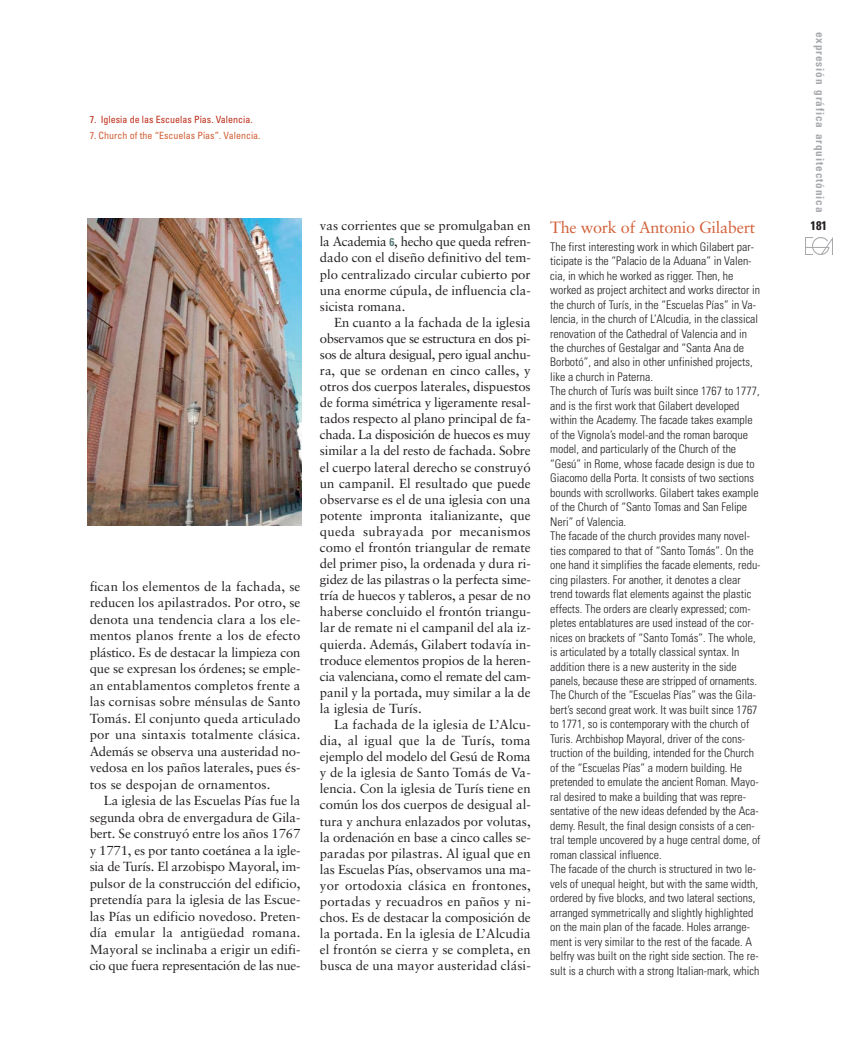
<style>
.page{position:relative;width:851px;height:1063px;background:#fff}
.page>*{position:absolute;margin:0;border:0;box-sizing:border-box;transform-origin:0 0}
.t1{font:16.25px "Sabon";letter-spacing:-.015em;color:#d26038}
.t2{font:13.12px/16.1px "Sabon";color:#231f20;text-align:justify}
.t3{font:700 condensed 12.5px "Univers";color:#231f20}
.t4{font:300 condensed 11.88px/14.5px "Univers";color:#231f20}
.t5{font:700 condensed 11.25px "Univers";letter-spacing:.08em;color:#a7a9ac}
.t6{font:condensed 10px "Univers";color:#d26038}
.t7{font:condensed 10px "Univers";color:#be2f1a}
.s1{font-family:"Univers";font-weight:700;font-stretch:condensed;font-size:11.25px;color:#597a7b}
</style>
<div class="page">
<img style="left:805px;top:237px;width:27px;height:18px">
<img style="left:88px;top:219px;width:213px;height:307px">
<p class="t7" style="left:90px;top:115px;width:164px">7. Iglesia de las Escuelas Pías. Valencia.</p>
<p class="t6" style="left:90px;top:131px;width:172px">7. Church of the “Escuelas Pías”. Valencia.</p>
<p class="t2" style="left:90px;top:579px;width:212px;line-height:16.5px">fican los elementos de la fachada, se reducen los apilastrados. Por otro, se denota una tendencia clara a los ele&shy;mentos planos frente a los de efecto plástico. Es de destacar la limpieza con que se expresan los órdenes; se emple&shy;an entablamentos completos frente a las cornisas sobre ménsulas de Santo Tomás. El conjunto queda articulado por una sintaxis totalmente clásica.<br>Además se observa una austeridad no&shy;vedosa en los paños laterales, pues és&shy;tos se despojan de ornamentos.</p>
<p class="t2" style="left:90px;top:793px;width:212px;line-height:16.5px;text-indent:14px">La iglesia de las Escuelas Pías fue la segunda obra de envergadura de Gila&shy;bert. Se construyó entre los años 1767 y 1771, es por tanto coetánea a la igle&shy;sia de Turís. El arzobispo Mayoral, im&shy;pulsor de la construcción del edificio, pretendía para la iglesia de las Escue&shy;las Pías un edificio novedoso. Preten&shy;día emular la antigüedad romana.<br>Mayoral se inclinaba a erigir un edifi&shy;cio que fuera representación de las nue-</p>
<p class="t2" style="left:320px;top:219px;width:212px">vas corrientes que se promulgaban en la Academia <span class="s1">6</span>, hecho que queda refren&shy;dado con el diseño definitivo del tem&shy;plo centralizado circular cubierto por una enorme cúpula, de influencia cla&shy;sicista romana.</p>
<p class="t2" style="left:320px;top:315px;width:212px;text-indent:14px">En cuanto a la fachada de la iglesia observamos que se estructura en dos pi&shy;sos de altura desigual, pero igual anchu&shy;ra, que se ordenan en cinco calles, y otros dos cuerpos laterales, dispuestos de forma simétrica y ligeramente resal&shy;tados respecto al plano principal de fa&shy;chada. La disposición de huecos es muy similar a la del resto de fachada. Sobre el cuerpo lateral derecho se construyó un campanil. El resultado que puede observarse es el de una iglesia con una potente impronta italianizante, que queda subrayada por mecanismos como el frontón triangular de remate del primer piso, la ordenada y dura ri&shy;gidez de las pilastras o la perfecta sime&shy;tría de huecos y tableros, a pesar de no haberse concluido el frontón triangu&shy;lar de remate ni el campanil del ala iz&shy;quierda. Además, Gilabert todavía in&shy;troduce elementos propios de la heren&shy;cia valenciana, como el remate del cam&shy;panil y la portada, muy similar a la de la iglesia de Turís.</p>
<p class="t2" style="left:320px;top:717px;width:212px;text-indent:14px">La fachada de la iglesia de L’Alcu&shy;dia, al igual que la de Turís, toma ejemplo del modelo del Gesú de Roma y de la iglesia de Santo Tomás de Va&shy;lencia. Con la iglesia de Turís tiene en común los dos cuerpos de desigual al&shy;tura y anchura enlazados por volutas, la ordenación en base a cinco calles se&shy;paradas por pilastras. Al igual que en las Escuelas Pías, observamos una ma&shy;yor ortodoxia clásica en frontones, portadas y recuadros en paños y ni&shy;chos. Es de destacar la composición de la portada. En la iglesia de L’Alcudia el frontón se cierra y se completa, en busca de una mayor austeridad clási-</p>
<p class="t5" style="left:824px;top:32px;width:182px;rotate:90deg">expresión gráfica arquitectónica</p>
<p class="t1" style="left:550px;top:220px;width:206px">The work of Antonio Gilabert</p>
<p class="t3" style="left:810px;top:221px;width:18px">181</p>
<p class="t4" style="left:550px;top:240px;width:212px">The first interesting work in which Gilabert par&shy;ticipate is the “Palacio de la Aduana” in Valen&shy;cia, in which he worked as rigger. Then, he worked as project architect and works director in the church of Turís, in the “Escuelas Pías” in Va&shy;lencia, in the church of L’Alcudia, in the classical renovation of the Cathedral of Valencia and in the churches of Gestalgar and “Santa Ana de Borbotó”, and also in other unfinished projects, like a church in Paterna.<br>The church of Turís was built since 1767 to 1777, and is the first work that Gilabert developed within the Academy. The facade takes example of the Vignola’s model-and the roman baroque model, and particularly of the Church of the “Gesú” in Rome, whose facade design is due to Giacomo della Porta. It consists of two sections bounds with scrollworks. Gilabert takes example of the Church of “Santo Tomas and San Felipe Neri” of Valencia.<br>The facade of the church provides many novel&shy;ties compared to that of “Santo Tomás”. On the one hand it simplifies the facade elements, redu&shy;cing pilasters. For another, it denotes a clear trend towards flat elements against the plastic effects. The orders are clearly expressed; com&shy;pletes entablatures are used instead of the cor&shy;nices on brackets of “Santo Tomás”. The whole, is articulated by a totally classical syntax. In addition there is a new austerity in the side panels, because these are stripped of ornaments.<br>The Church of the “Escuelas Pías” was the Gila&shy;bert’s second great work. It was built since 1767 to 1771, so is contemporary with the church of Turis. Archbishop Mayoral, driver of the cons&shy;truction of the building, intended for the Church of the “Escuelas Pías” a modern building. He pretended to emulate the ancient Roman. Mayo&shy;ral desired to make a building that was repre&shy;sentative of the new ideas defended by the Aca&shy;demy. Result, the final design consists of a cen&shy;tral temple uncovered by a huge central dome, of roman classical influence.<br>The facade of the church is structured in two le&shy;vels of unequal height, but with the same width, ordered by five blocks, and two lateral sections, arranged symmetrically and slightly highlighted on the main plan of the facade. Holes arrange&shy;ment is very similar to the rest of the facade. A belfry was built on the right side section. The re&shy;sult is a church with a strong Italian-mark, which</p>
</div>
